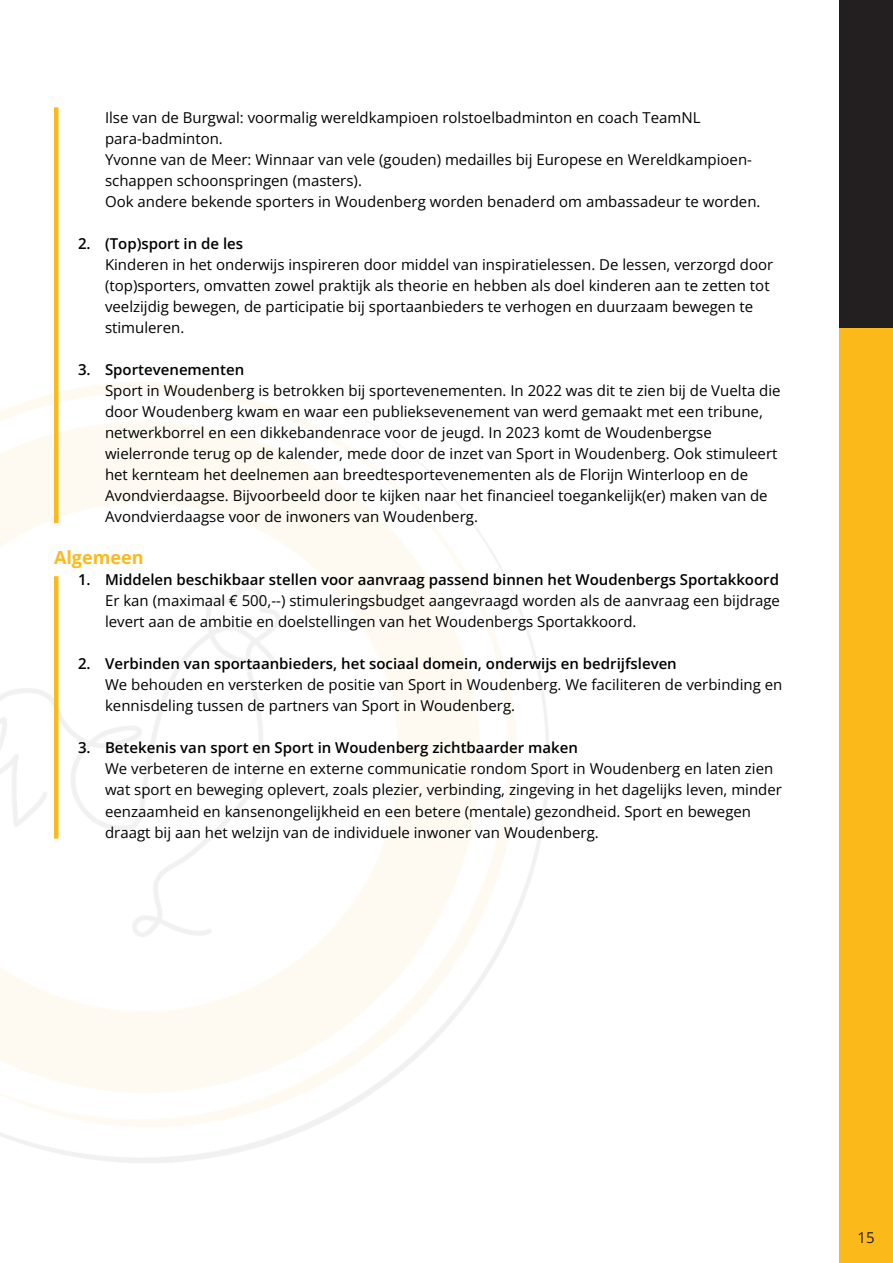
<style>
.page{position:relative;width:893px;height:1263px;background:#fff}
.page>*{position:absolute;margin:0;border:0;box-sizing:border-box;transform-origin:0 0}
.t1{font:700 18px "Open Sans";color:#fcba1a}
.t2{font:15px/21px "Open Sans";color:#000}
.t3{font:600 15px "Open Sans";color:#000}
.t4{font:15px "Open Sans";color:#231f20}
</style>
<div class="page">
<div style="left:839px;top:0;width:54px;height:328px;background:#231f20"></div>
<div style="left:839px;top:328px;width:54px;height:935px;background:#fcba1a"></div>
<hr style="left:54px;top:107px;width:4px;height:416px;background:#fcba1a">
<hr style="left:54px;top:576px;width:4px;height:262px;background:#fcba1a">
<p class="t2" style="left:105px;top:107px;width:657px">Ilse van de Burgwal: voormalig wereldkampioen rolstoelbadminton en coach TeamNL para-badminton.<br>Yvonne van de Meer: Winnaar van vele (gouden) medailles bij Europese en Wereldkampioen&shy;schappen schoonspringen (masters).<br>Ook andere bekende sporters in Woudenberg worden benaderd om ambassadeur te worden.</p>
<p class="t3" style="left:78px;top:233px;width:167px">2. (Top)sport in de les</p>
<p class="t2" style="left:105px;top:254px;width:670px">Kinderen in het onderwijs inspireren door middel van inspiratielessen. De lessen, verzorgd door (top)sporters, omvatten zowel praktijk als theorie en hebben als doel kinderen aan te zetten tot veelzijdig bewegen, de participatie bij sportaanbieders te verhogen en duurzaam bewegen te stimuleren.</p>
<p class="t3" style="left:78px;top:359px;width:168px">3. Sportevenementen</p>
<p class="t2" style="left:105px;top:380px;width:677px">Sport in Woudenberg is betrokken bij sportevenementen. In 2022 was dit te zien bij de Vuelta die door Woudenberg kwam en waar een publieksevenement van werd gemaakt met een tribune, netwerkborrel en een dikkebandenrace voor de jeugd. In 2023 komt de Woudenbergse wielerronde terug op de kalender, mede door de inzet van Sport in Woudenberg. Ook stimuleert het kernteam het deelnemen aan breedtesportevenementen als de Florijn Winterloop en de Avondvierdaagse. Bijvoorbeeld door te kijken naar het financieel toegankelijk(er) maken van de Avondvierdaagse voor de inwoners van Woudenberg.</p>
<p class="t1" style="left:54px;top:545px;width:91px">Algemeen</p>
<p class="t3" style="left:78px;top:569px;width:703px">1. Middelen beschikbaar stellen voor aanvraag passend binnen het Woudenbergs Sportakkoord</p>
<p class="t2" style="left:105px;top:590px;width:676px">Er kan (maximaal € 500,--) stimuleringsbudget aangevraagd worden als de aanvraag een bijdrage levert aan de ambitie en doelstellingen van het Woudenbergs Sportakkoord.</p>
<p class="t3" style="left:78px;top:653px;width:600px">2. Verbinden van sportaanbieders, het sociaal domein, onderwijs en bedrijfsleven</p>
<p class="t2" style="left:105px;top:674px;width:679px">We behouden en versterken de positie van Sport in Woudenberg. We faciliteren de verbinding en kennisdeling tussen de partners van Sport in Woudenberg.</p>
<p class="t3" style="left:78px;top:737px;width:501px">3. Betekenis van sport en Sport in Woudenberg zichtbaarder maken</p>
<p class="t2" style="left:105px;top:758px;width:678px">We verbeteren de interne en externe communicatie rondom Sport in Woudenberg en laten zien wat sport en beweging oplevert, zoals plezier, verbinding, zingeving in het dagelijks leven, minder eenzaamheid en kansenongelijkheid en een betere (mentale) gezondheid. Sport en bewegen draagt bij aan het welzijn van de individuele inwoner van Woudenberg.</p>
<p class="t4" style="left:857px;top:1227px;width:19px">15</p>
</div>
